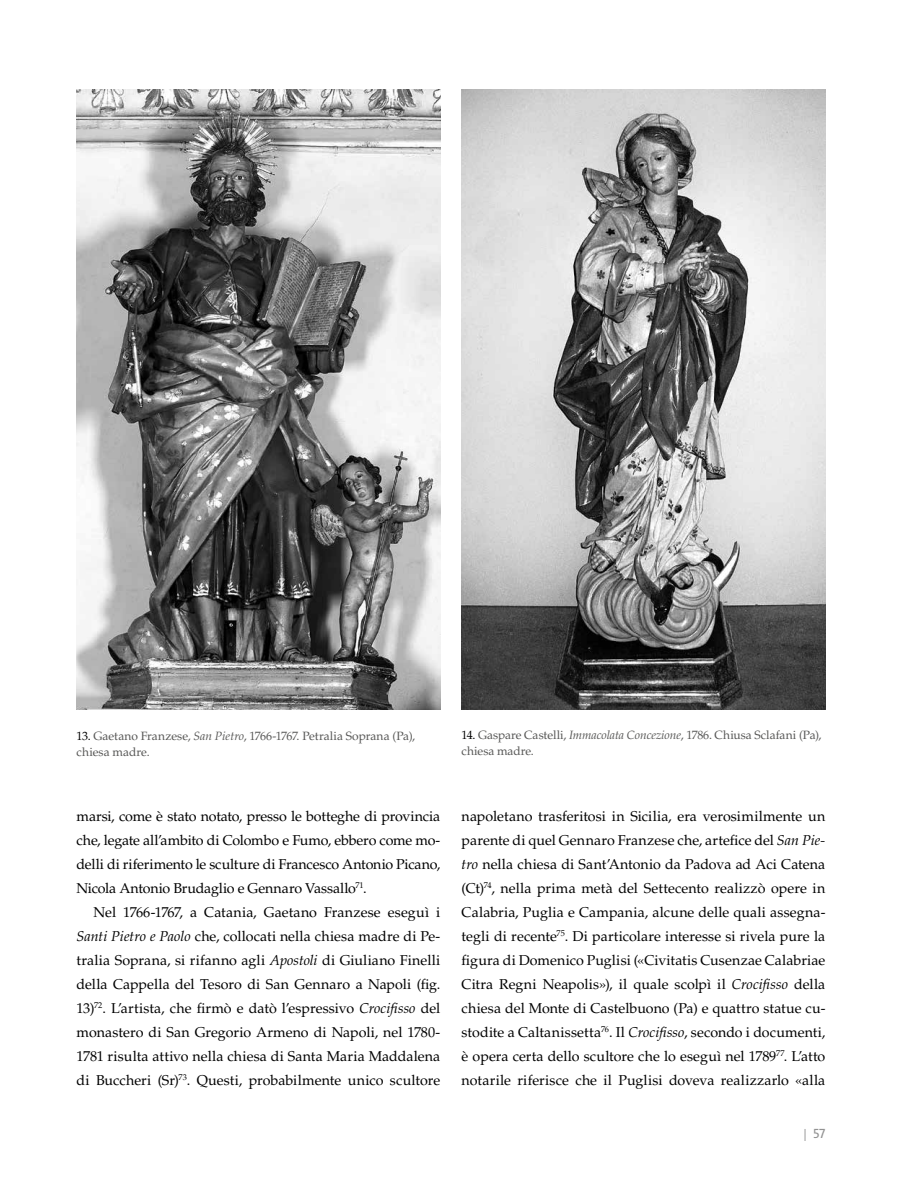
<style>
.page{position:relative;width:902px;height:1191px;background:#fff}
.page>*{position:absolute;margin:0;border:0;box-sizing:border-box;transform-origin:0 0}
.t1{font:14.25px/24px "Palatino LT Std";color:#000;text-align:justify}
.t2{font:13.5px "The Sans E4 s";color:#929292}
.t3{font:12px/16.2px "Palatino LT Std";letter-spacing:-.015em;color:#575756}
.t4{font:12px/16.2px "Palatino LT Std";letter-spacing:-.035em;color:#575756}
.s1{color:#000}
.s2{font-style:italic}
.s3{font-size:12px}
</style>
<div class="page">
<img style="left:77px;top:89px;width:363px;height:621px">
<img style="left:461px;top:89px;width:364px;height:620px">
<p class="t4" style="left:77px;top:728px;width:340px"><span class="s1">13.</span> Gaetano Franzese, <span class="s2">San Pietro</span>, 1766-1767. Petralia Soprana (Pa), chiesa madre.</p>
<p class="t3" style="left:461px;top:727px;width:361px"><span class="s1">14.</span> Gaspare Castelli, <span class="s2">Immacolata Concezione</span>, 1786. Chiusa Sclafani (Pa), chiesa madre.</p>
<p class="t1" style="left:77px;top:804px;width:365px">marsi, come è stato notato, presso le botteghe di provincia che, legate all’ambito di Colombo e Fumo, ebbero come mo&shy;delli di riferimento le sculture di Francesco Antonio Picano, Nicola Antonio Brudaglio e Gennaro Vassallo<sup>71</sup>.</p>
<p class="t1" style="left:77px;top:900px;width:365px;text-indent:17px">Nel 1766-1767, a Catania, Gaetano Franzese eseguì i <span class="s2">Santi Pietro e Paolo</span> che, collocati nella chiesa madre di Pe&shy;tralia Soprana, si rifanno agli <span class="s2">Apostoli</span> di Giuliano Finelli della Cappella del Tesoro di San Gennaro a Napoli (fig.<br>13)<sup>72</sup>. L’artista, che firmò e datò l’espressivo <span class="s2">Crocifisso</span> del monastero di San Gregorio Armeno di Napoli, nel 1780- 1781 risulta attivo nella chiesa di Santa Maria Maddalena di Buccheri (Sr)<sup>73</sup>. Questi, probabilmente unico scultore</p>
<p class="t1" style="left:461px;top:804px;width:365px">napoletano trasferitosi in Sicilia, era verosimilmente un parente di quel Gennaro Franzese che, artefice del <span class="s2">San Pie&shy;tro</span> nella chiesa di Sant’Antonio da Padova ad Aci Catena (Ct)<sup>74</sup>, nella prima metà del Settecento realizzò opere in Calabria, Puglia e Campania, alcune delle quali assegna&shy;tegli di recente<sup>75</sup>. Di particolare interesse si rivela pure la figura di Domenico Puglisi («Civitatis Cusenzae Calabriae Citra Regni Neapolis»), il quale scolpì il <span class="s2">Crocifisso</span> della chiesa del Monte di Castelbuono (Pa) e quattro statue cu&shy;stodite a Caltanissetta<sup>76</sup>. Il <span class="s2">Crocifisso</span>, secondo i documenti, è opera certa dello scultore che lo eseguì nel 1789<sup>77</sup>. L’atto notarile riferisce che il Puglisi doveva realizzarlo «alla</p>
<p class="t2" style="left:803px;top:1124px;width:23px"><span class="s3">|</span> 57</p>
</div>
